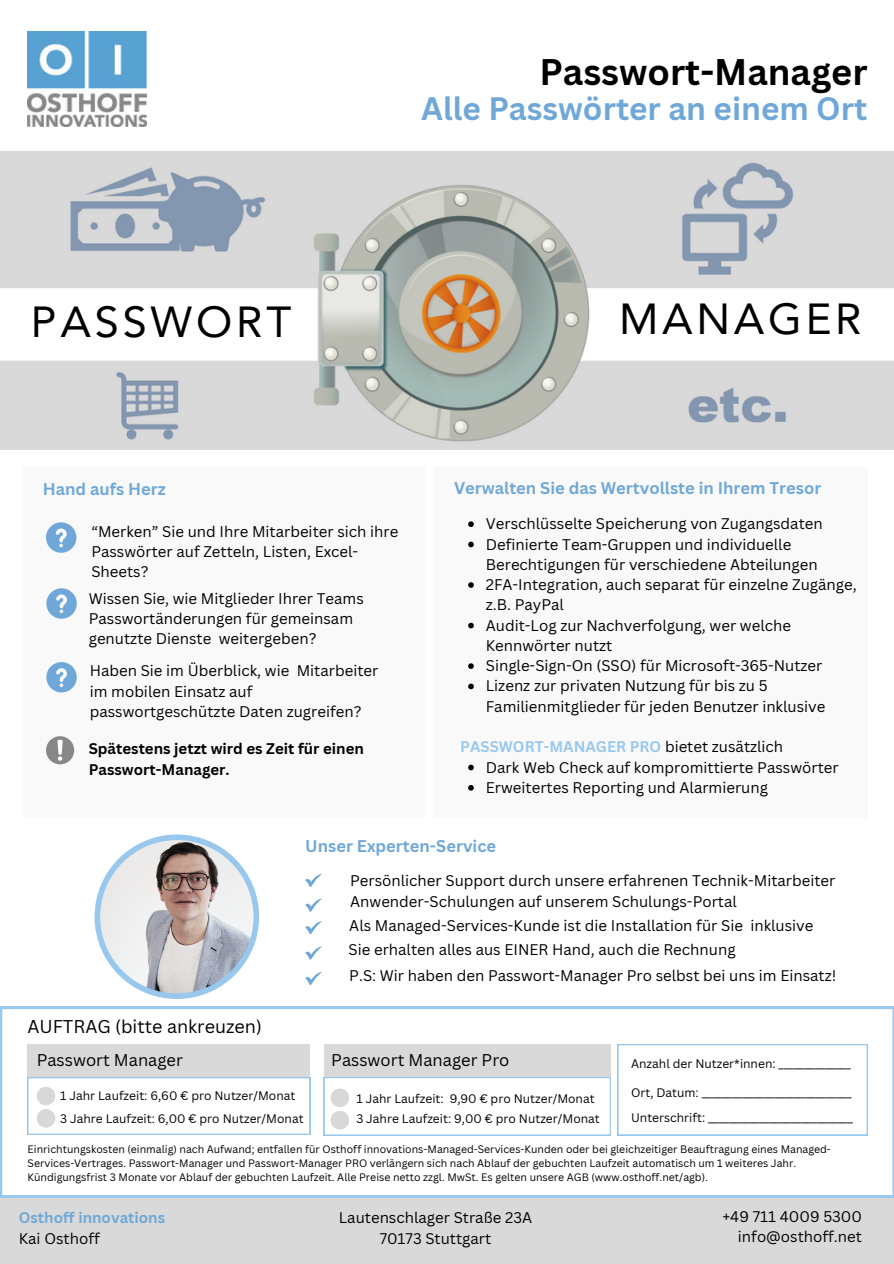
<style>
.page{position:relative;width:894px;height:1264px;background:#fff}
.page>*{position:absolute;margin:0;border:0;box-sizing:border-box;transform-origin:0 0}
.t1{font:43.35px "Avenir LT Pro";letter-spacing:.085em;color:#000}
.t2{font:700 36px "Canva Sans";color:#000}
.t3{font:700 31.5px "Canva Sans";color:#6fa8d8}
.t4{font:18px "Canva Sans";color:#000}
.t5{font:700 16.5px "Canva Sans";color:#6fa8d8}
.t6{font:16.5px "Canva Sans";color:#000}
.t7{font:15px/20.2px "Canva Sans";color:#000}
.t8{font:700 15px/20.2px "Canva Sans";color:#000}
.t9{font:700 15px "Canva Sans";color:#99c8ef}
.t10{font:700 15px "Canva Sans";color:#6fa8d8}
.t11{font:12px "Canva Sans";color:#000}
.t12{font:10.5px/14px "Canva Sans";color:#000}
.s1{font-weight:400;color:#000}
</style>
<div class="page">
<div style="left:0;top:1196px;width:893px;height:67px;background:#d9d9d9"></div>
<svg style="left:0;top:1006px;width:893px;height:191px"></svg>
<div style="left:27px;top:1044px;width:283px;height:32px;background:#d9d9d9"></div>
<div style="left:323px;top:1044px;width:287px;height:33px;background:#d9d9d9"></div>
<div style="left:23px;top:467px;width:402px;height:351px;background:#f9f9f9"></div>
<div style="left:433px;top:467px;width:434px;height:351px;background:#f9f9f9"></div>
<svg style="left:46px;top:522px;width:30px;height:31px"></svg>
<svg style="left:46px;top:588px;width:31px;height:30px"></svg>
<svg style="left:46px;top:662px;width:31px;height:30px"></svg>
<div style="left:46px;top:736px;width:28px;height:28px;background:#888;border-radius:50%"></div>
<svg style="left:57px;top:739px;width:6px;height:21px"></svg>
<svg style="left:305px;top:972px;width:17px;height:13px"></svg>
<svg style="left:305px;top:946px;width:17px;height:14px"></svg>
<svg style="left:305px;top:921px;width:17px;height:13px"></svg>
<svg style="left:305px;top:898px;width:17px;height:14px"></svg>
<svg style="left:305px;top:873px;width:17px;height:14px"></svg>
<img style="left:0;top:151px;width:893px;height:298px">
<div style="left:16px;top:298px;width:294px;height:49px;background:#fff"></div>
<div style="left:593px;top:300px;width:294px;height:49px;background:#fff"></div>
<img style="left:27px;top:31px;width:120px;height:96px">
<svg style="left:94px;top:834px;width:165px;height:165px;background:#a0cbee"></svg>
<img style="left:100px;top:840px;width:153px;height:153px;border-radius:50%">
<svg style="left:468px;top:521px;width:5px;height:6px"></svg>
<svg style="left:468px;top:541px;width:5px;height:6px"></svg>
<svg style="left:468px;top:582px;width:5px;height:6px"></svg>
<svg style="left:468px;top:622px;width:5px;height:6px"></svg>
<svg style="left:468px;top:663px;width:5px;height:6px"></svg>
<svg style="left:468px;top:683px;width:5px;height:6px"></svg>
<svg style="left:468px;top:764px;width:5px;height:6px"></svg>
<svg style="left:468px;top:785px;width:5px;height:5px"></svg>
<svg style="left:617px;top:1044px;width:250px;height:91px"></svg>
<svg style="left:27px;top:1077px;width:283px;height:57px"></svg>
<svg style="left:323px;top:1076px;width:287px;height:59px"></svg>
<div style="left:37px;top:1086px;width:18px;height:19px;background:#d8d8d8;border-radius:50%"></div>
<div style="left:37px;top:1108px;width:18px;height:19px;background:#d8d8d8;border-radius:50%"></div>
<div style="left:330px;top:1088px;width:19px;height:19px;background:#d8d8d8;border-radius:50%"></div>
<div style="left:330px;top:1110px;width:19px;height:19px;background:#d8d8d8;border-radius:50%"></div>
<p class="t2" style="left:539px;top:47px;width:329px">Passwort-Manager</p>
<p class="t3" style="left:421px;top:86px;width:447px">Alle Passwörter an einem Ort</p>
<p class="t1" style="left:31px;top:304px;width:262px">PASSWORT</p>
<p class="t1" style="left:618px;top:301px;width:244px">MANAGER</p>
<p class="t5" style="left:43px;top:477px;width:125px">Hand aufs Herz</p>
<p class="t7" style="left:91px;top:520px;width:308px">“Merken” Sie und Ihre Mitarbeiter sich ihre<br>Passwörter auf Zetteln, Listen, Excel-<br>Sheets?</p>
<p class="t7" style="left:89px;top:588px;width:276px">Wissen Sie, wie Mitglieder Ihrer Teams<br>Passwortänderungen für gemeinsam genutzte Dienste weitergeben?</p>
<p class="t7" style="left:90px;top:660px;width:290px">Haben Sie im Überblick, wie Mitarbeiter im mobilen Einsatz auf passwortgeschützte Daten zugreifen?</p>
<p class="t8" style="left:89px;top:738px;width:277px">Spätestens jetzt wird es Zeit für einen<br>Passwort-Manager.</p>
<p class="t5" style="left:454px;top:476px;width:369px">Verwalten Sie das Wertvollste in Ihrem Tresor</p>
<p class="t7" style="left:485px;top:513px;width:338px">Verschlüsselte Speicherung von Zugangsdaten</p>
<p class="t7" style="left:485px;top:533px;width:333px">Definierte Team-Gruppen und individuelle<br>Berechtigungen für verschiedene Abteilungen</p>
<p class="t7" style="left:485px;top:574px;width:372px">2FA-Integration, auch separat für einzelne Zugänge, z.B. PayPal</p>
<p class="t7" style="left:485px;top:614px;width:306px">Audit-Log zur Nachverfolgung, wer welche<br>Kennwörter nutzt</p>
<p class="t7" style="left:485px;top:655px;width:338px">Single-Sign-On (SSO) für Microsoft-365-Nutzer</p>
<p class="t7" style="left:485px;top:675px;width:341px">Lizenz zur privaten Nutzung für bis zu 5<br>Familienmitglieder für jeden Benutzer inklusive</p>
<p class="t9" style="left:460px;top:736px;width:324px">PASSWORT-MANAGER PRO <span class="s1">bietet zusätzlich</span></p>
<p class="t7" style="left:485px;top:756px;width:354px">Dark Web Check auf kompromittierte Passwörter</p>
<p class="t7" style="left:485px;top:777px;width:284px">Erweitertes Reporting und Alarmierung</p>
<p class="t4" style="left:27px;top:1013px;width:236px">AUFTRAG (bitte ankreuzen)</p>
<p class="t5" style="left:305px;top:834px;width:192px">Unser Experten-Service</p>
<p class="t7" style="left:350px;top:891px;width:388px">Anwender-Schulungen auf unserem Schulungs-Portal</p>
<p class="t7" style="left:348px;top:939px;width:388px">Sie erhalten alles aus EINER Hand, auch die Rechnung</p>
<p class="t7" style="left:350px;top:869px;width:486px">Persönlicher Support durch unsere erfahrenen Technik-Mitarbeiter</p>
<p class="t7" style="left:349px;top:915px;width:465px">Als Managed-Services-Kunde ist die Installation für Sie inklusive</p>
<p class="t7" style="left:349px;top:964px;width:488px">P.S: Wir haben den Passwort-Manager Pro selbst bei uns im Einsatz!</p>
<p class="t6" style="left:37px;top:1048px;width:148px">Passwort Manager</p>
<p class="t6" style="left:331px;top:1048px;width:180px">Passwort Manager Pro</p>
<p class="t11" style="left:631px;top:1054px;width:221px">Anzahl der Nutzer*innen: ______________</p>
<p class="t11" style="left:60px;top:1086px;width:237px">1 Jahr Laufzeit: 6,60 € pro Nutzer/Monat</p>
<p class="t11" style="left:631px;top:1084px;width:222px">Ort, Datum: _____________________________</p>
<p class="t11" style="left:60px;top:1109px;width:245px">3 Jahre Laufzeit: 6,00 € pro Nutzer/Monat</p>
<p class="t11" style="left:356px;top:1090px;width:240px">1 Jahr Laufzeit: 9,90 € pro Nutzer/Monat</p>
<p class="t11" style="left:356px;top:1110px;width:245px">3 Jahre Laufzeit: 9,00 € pro Nutzer/Monat</p>
<p class="t11" style="left:631px;top:1108px;width:223px">Unterschrift: ____________________________</p>
<p class="t12" style="left:28px;top:1141px;width:804px">Einrichtungskosten (einmalig) nach Aufwand; entfallen für Osthoff innovations-Managed-Services-Kunden oder bei gleichzeitiger Beauftragung eines Managed-<br>Services-Vertrages. Passwort-Manager und Passwort-Manager PRO verlängern sich nach Ablauf der gebuchten Laufzeit automatisch um 1 weiteres Jahr.<br>Kündigungsfrist 3 Monate vor Ablauf der gebuchten Laufzeit. Alle Preise netto zzgl. MwSt. Es gelten unsere AGB (www.osthoff.net/agb).</p>
<p class="t10" style="left:19px;top:1207px;width:148px">Osthoff innovations</p>
<p class="t7" style="left:19px;top:1227px;width:82px">Kai Osthoff</p>
<p class="t7" style="left:339px;top:1207px;width:195px">Lautenschlager Straße 23A</p>
<p class="t7" style="left:379px;top:1227px;width:113px">70173 Stuttgart</p>
<p class="t7" style="left:722px;top:1206px;width:141px">+49 711 4009 5300</p>
<p class="t7" style="left:737px;top:1226px;width:125px">info@osthoff.net</p>
</div>
